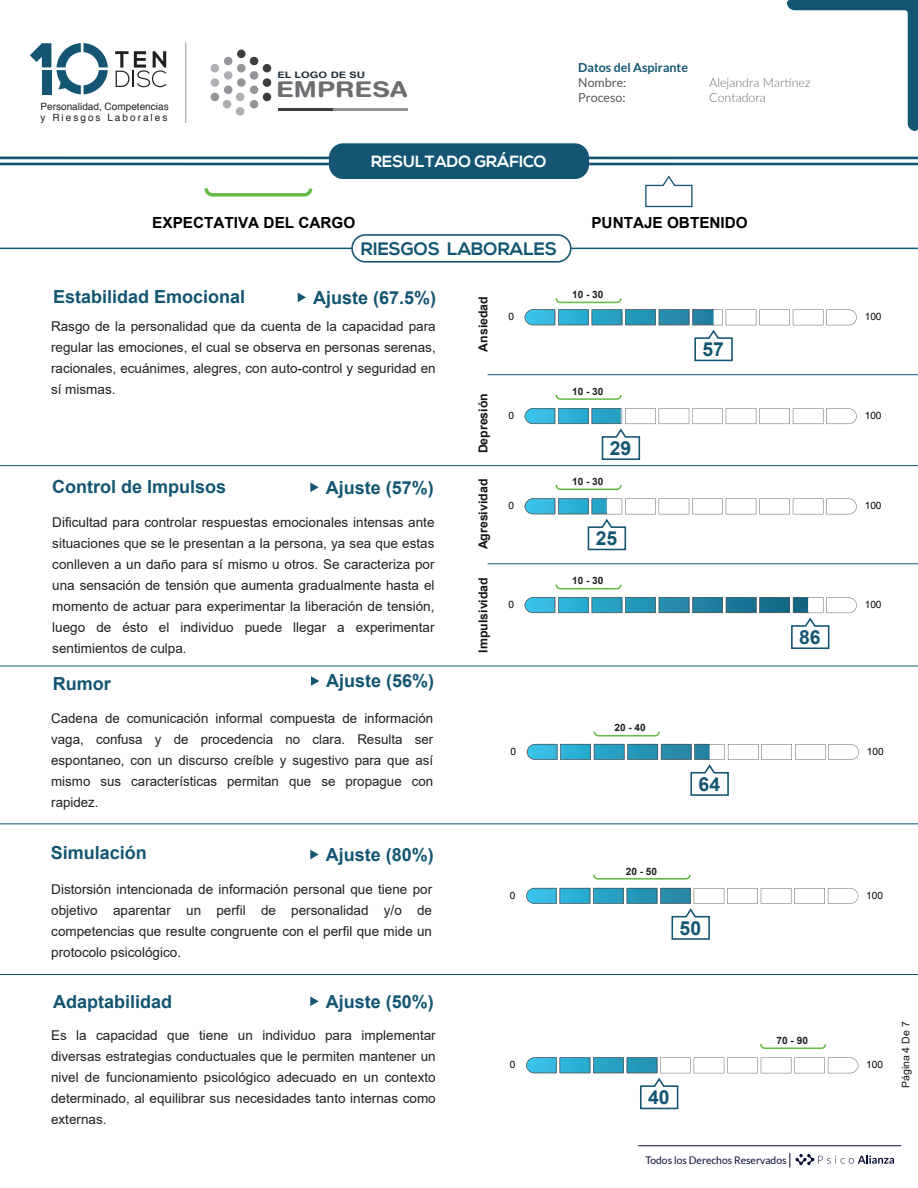
<style>
.page{position:relative;width:918px;height:1188px;background:#fff}
.page>*{position:absolute;margin:0;border:0;box-sizing:border-box;transform-origin:0 0}
.t1{font:700 21.75px "Helvetica Rounded";color:#6c6d70;scale:1.2 1}
.t2{font:700 19.35px "Arial";color:#135572}
.t3{font:700 18px "Arial";color:#135572}
.t4{font:700 18px "Nexa";color:#135572}
.t5{font:700 16.2px "Nexa";color:#fff}
.t6{font:700 15.3px "Arial";color:#000}
.t7{font:13.5px/21px "Arial";color:#231f20;text-align:justify}
.t8{font:300 12.45px/14.9px "Lato";color:#6c6d6f}
.t9{font:700 12.45px "Lato";color:#135572}
.t10{font:12.45px/14.9px "Lato";color:#555458}
.t11{font:700 12.3px "Arial";color:#18151a}
.t12{font:10.5px "Lato";color:#070d36}
.t13{font:10.5px "Arial";color:#18151a}
.t14{font:10.05px/11.1px "Helvetica";color:#231f20}
.t15{font:700 10.05px "Arial";color:#231f20}
.t16{font:10.05px "Arial";color:#000001}
.t17{font:700 9px "Helvetica Rounded";color:#26333e;scale:1.2 1}
</style>
<div class="page">
<hr style="left:0;top:465px;width:918px;height:1px;background:#135572">
<hr style="left:0;top:666px;width:918px;height:1px;background:#135572">
<hr style="left:0;top:824px;width:918px;height:1px;background:#135572">
<hr style="left:0;top:974px;width:918px;height:1px;background:#135572">
<svg style="left:645px;top:175px;width:48px;height:33px"></svg>
<svg style="left:204px;top:188px;width:109px;height:9px"></svg>
<svg style="left:310px;top:996px;width:9px;height:10px"></svg>
<svg style="left:310px;top:850px;width:9px;height:9px"></svg>
<svg style="left:593px;top:874px;width:98px;height:6px"></svg>
<svg style="left:526px;top:888px;width:332px;height:52px"></svg>
<svg style="left:760px;top:1044px;width:67px;height:6px"></svg>
<svg style="left:526px;top:1057px;width:332px;height:53px"></svg>
<svg style="left:593px;top:731px;width:67px;height:6px"></svg>
<svg style="left:527px;top:744px;width:332px;height:52px"></svg>
<svg style="left:311px;top:676px;width:8px;height:10px"></svg>
<hr style="left:638px;top:1145px;width:263px;height:1px;background:#070d36">
<svg style="left:795px;top:1154px;width:99px;height:11px"></svg>
<svg style="left:310px;top:483px;width:9px;height:9px"></svg>
<hr style="left:488px;top:563px;width:430px;height:1px;background:#135572">
<svg style="left:555px;top:485px;width:67px;height:6px"></svg>
<svg style="left:555px;top:584px;width:67px;height:6px"></svg>
<svg style="left:525px;top:498px;width:332px;height:53px"></svg>
<svg style="left:525px;top:597px;width:332px;height:53px"></svg>
<svg style="left:298px;top:293px;width:8px;height:9px"></svg>
<svg style="left:555px;top:394px;width:67px;height:6px"></svg>
<hr style="left:488px;top:374px;width:430px;height:1px;background:#135572">
<svg style="left:525px;top:298px;width:332px;height:64px"></svg>
<svg style="left:525px;top:408px;width:332px;height:52px"></svg>
<hr style="left:0;top:157px;width:918px;height:2px;background:#135572">
<hr style="left:0;top:163px;width:918px;height:2px;background:#135572">
<div style="left:329px;top:143px;width:260px;height:36px;background:#135572;border-radius:14px"></div>
<hr style="left:0;top:248px;width:918px;height:1px;background:#135572">
<div style="left:352px;top:235px;width:219px;height:27px;background:#fff;border-radius:13px"></div>
<div style="left:351px;top:234px;width:221px;height:29px;border:2px solid #135572;border-radius:13px"></div>
<svg style="left:57px;top:43px;width:51px;height:51px"></svg>
<svg style="left:30px;top:43px;width:21px;height:24px"></svg>
<div style="left:42px;top:70px;width:9px;height:24px;background:#135572"></div>
<svg style="left:115px;top:51px;width:51px;height:36px"></svg>
<div style="left:237px;top:50px;width:9px;height:8px;background:#3e3e3f;border-radius:50%"></div>
<div style="left:237px;top:78px;width:9px;height:9px;background:#939598;border-radius:50%"></div>
<div style="left:263px;top:78px;width:8px;height:9px;background:#3e3e3f;border-radius:50%"></div>
<div style="left:211px;top:78px;width:8px;height:9px;background:#afaeb4;border-radius:50%"></div>
<div style="left:250px;top:71px;width:8px;height:9px;background:#939598;border-radius:50%"></div>
<svg style="left:210px;top:56px;width:62px;height:17px"></svg>
<div style="left:224px;top:71px;width:8px;height:9px;background:#afaeb4;border-radius:50%"></div>
<svg style="left:210px;top:85px;width:62px;height:31px"></svg>
<hr style="left:278px;top:108px;width:55px;height:2px;background:#3e3e3f">
<hr style="left:333px;top:108px;width:75px;height:2px;background:#939598">
<hr style="left:186px;top:42px;width:1px;height:81px;background:#939598">
<svg style="left:787px;top:0;width:131px;height:131px"></svg>
<p class="t14" style="left:41px;top:100px;width:130px">Personalidad, Competencias y Riesgos Laborales</p>
<p class="t9" style="left:578px;top:61px;width:111px">Datos del Aspirante</p>
<p class="t17" style="left:277px;top:70px;width:75px">EL LOGO DE SU</p>
<h1 class="t1" style="left:276px;top:76px;width:111px">EMPRESA</h1>
<p class="t10" style="left:578px;top:75px;width:50px">Nombre:<br>Proceso:</p>
<p class="t8" style="left:709px;top:75px;width:103px">Alejandra Martínez<br>Contadora</p>
<p class="t5" style="left:371px;top:152px;width:177px">RESULTADO GRÁFICO</p>
<p class="t6" style="left:152px;top:212px;width:205px">EXPECTATIVA DEL CARGO</p>
<p class="t6" style="left:591px;top:212px;width:158px">PUNTAJE OBTENIDO</p>
<h3 class="t4" style="left:361px;top:238px;width:198px">RIESGOS LABORALES</h3>
<h3 class="t3" style="left:53px;top:284px;width:194px">Estabilidad Emocional</h3>
<h3 class="t3" style="left:313px;top:285px;width:125px">Ajuste (67.5%)</h3>
<p class="t7" style="left:51px;top:316px;width:386px">Rasgo de la personalidad que da cuenta de la capacidad para regular las emociones, el cual se observa en personas serenas, racionales, ecuánimes, alegres, con auto-control y seguridad en sí mismas.</p>
<h3 class="t3" style="left:52px;top:474px;width:176px">Control de Impulsos</h3>
<h3 class="t3" style="left:326px;top:475px;width:110px">Ajuste (57%)</h3>
<p class="t7" style="left:52px;top:512px;width:384px">Dificultad para controlar respuestas emocionales intensas ante situaciones que se le presentan a la persona, ya sea que estas conlleven a un daño para sí mismo u otros. Se caracteriza por una sensación de tensión que aumenta gradualmente hasta el momento de actuar para experimentar la liberación de tensión, luego de ésto el individuo puede llegar a experimentar sentimientos de culpa.</p>
<h3 class="t3" style="left:53px;top:671px;width:59px">Rumor</h3>
<h3 class="t3" style="left:326px;top:668px;width:110px">Ajuste (56%)</h3>
<p class="t7" style="left:51px;top:708px;width:384px">Cadena de comunicación informal compuesta de información vaga, confusa y de procedencia no clara. Resulta ser espontaneo, con un discurso creíble y sugestivo para que así mismo sus características permitan que se propague con rapidez.</p>
<h3 class="t3" style="left:51px;top:840px;width:98px">Simulación</h3>
<h3 class="t3" style="left:326px;top:842px;width:110px">Ajuste (80%)</h3>
<p class="t7" style="left:51px;top:879px;width:382px">Distorsión intencionada de información personal que tiene por objetivo aparentar un perfil de personalidad y/o de competencias que resulte congruente con el perfil que mide un protocolo psicológico.</p>
<h3 class="t3" style="left:53px;top:989px;width:121px">Adaptabilidad</h3>
<h3 class="t3" style="left:326px;top:989px;width:110px">Ajuste (50%)</h3>
<p class="t7" style="left:51px;top:1025px;width:386px">Es la capacidad que tiene un individuo para implementar diversas estrategias conductuales que le permiten mantener un nivel de funcionamiento psicológico adecuado en un contexto determinado, al equilibrar sus necesidades tanto internas como externas.</p>
<p class="t11" style="left:475px;top:352px;width:57px;rotate:-90deg">Ansiedad</p>
<p class="t11" style="left:475px;top:453px;width:62px;rotate:-90deg">Depresión</p>
<p class="t11" style="left:475px;top:549px;width:72px;rotate:-90deg">Agresividad</p>
<p class="t11" style="left:475px;top:653px;width:77px;rotate:-90deg">Impulsividad</p>
<p class="t15" style="left:572px;top:288px;width:33px">10 - 30</p>
<p class="t16" style="left:508px;top:310px;width:7px">0</p>
<p class="t16" style="left:865px;top:310px;width:18px">100</p>
<h2 class="t2" style="left:703px;top:336px;width:23px">57</h2>
<p class="t15" style="left:572px;top:384px;width:33px">10 - 30</p>
<p class="t16" style="left:508px;top:408px;width:7px">0</p>
<p class="t16" style="left:865px;top:408px;width:18px">100</p>
<h2 class="t2" style="left:610px;top:434px;width:23px">29</h2>
<p class="t15" style="left:572px;top:474px;width:33px">10 - 30</p>
<p class="t16" style="left:508px;top:499px;width:7px">0</p>
<p class="t16" style="left:865px;top:499px;width:18px">100</p>
<h2 class="t2" style="left:596px;top:525px;width:23px">25</h2>
<p class="t15" style="left:572px;top:574px;width:33px">10 - 30</p>
<p class="t16" style="left:508px;top:597px;width:7px">0</p>
<p class="t16" style="left:865px;top:597px;width:18px">100</p>
<h2 class="t2" style="left:799px;top:623px;width:23px">86</h2>
<p class="t15" style="left:614px;top:721px;width:33px">20 - 40</p>
<p class="t16" style="left:511px;top:744px;width:7px">0</p>
<p class="t16" style="left:867px;top:744px;width:18px">100</p>
<h2 class="t2" style="left:699px;top:770px;width:23px">64</h2>
<p class="t15" style="left:626px;top:864px;width:33px">20 - 50</p>
<p class="t16" style="left:510px;top:888px;width:7px">0</p>
<p class="t16" style="left:866px;top:888px;width:18px">100</p>
<h2 class="t2" style="left:680px;top:914px;width:23px">50</h2>
<p class="t15" style="left:777px;top:1033px;width:33px">70 - 90</p>
<p class="t16" style="left:510px;top:1058px;width:7px">0</p>
<p class="t16" style="left:866px;top:1058px;width:18px">100</p>
<h2 class="t2" style="left:648px;top:1084px;width:23px">40</h2>
<p class="t12" style="left:646px;top:1154px;width:142px">Todos los Derechos Reservados</p>
<p class="t13" style="left:899px;top:1088px;width:68px;rotate:-90deg">Página 4 De 7</p>
</div>
